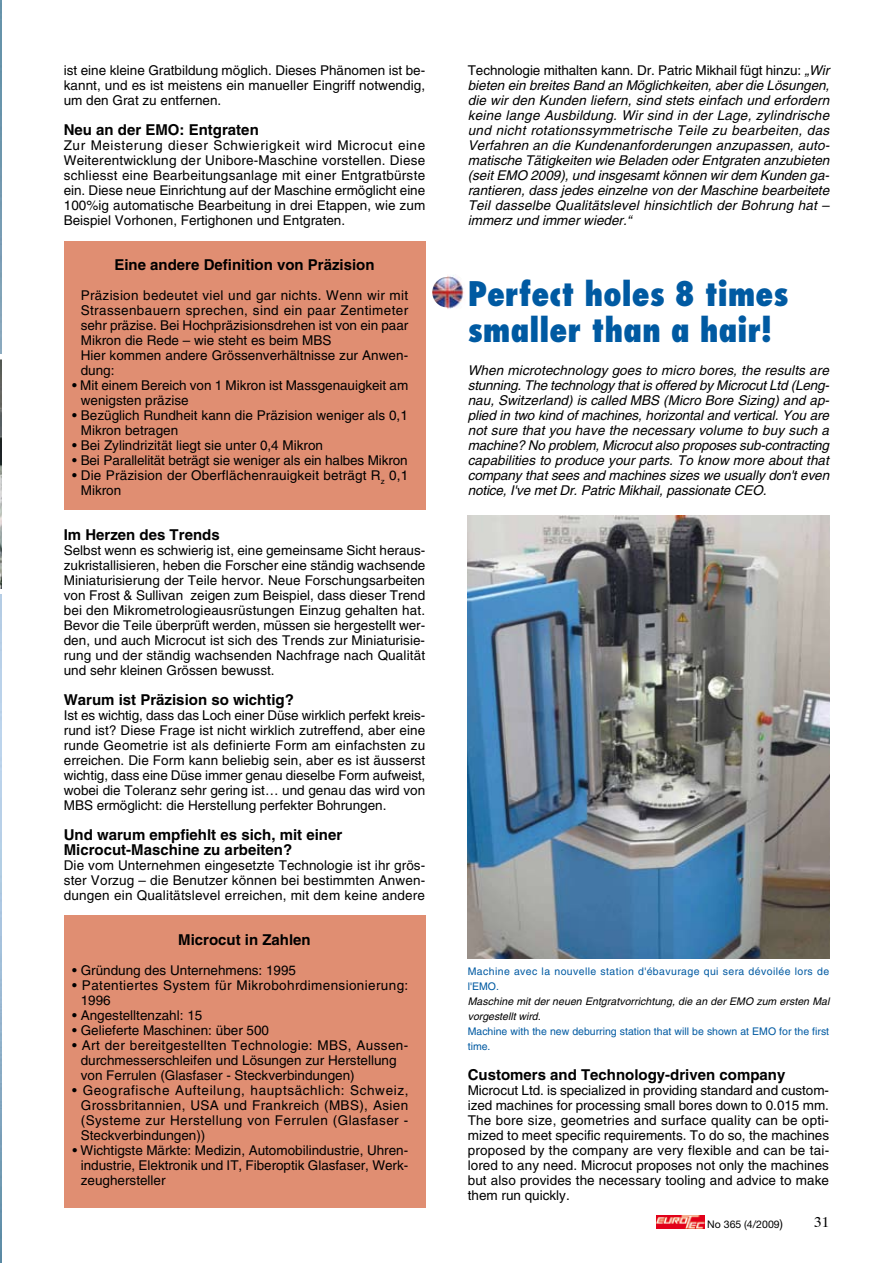
<style>
.page{position:relative;width:893px;height:1263px;background:#fff}
.page>*{position:absolute;margin:0;border:0;box-sizing:border-box;transform-origin:0 0}
.t1{font:800 condensed 33px/36px "Futura";color:#005aa2}
.t2{font:700 15px/15px "Helvetica";color:#000}
.t3{font:13.5px/15px "Helvetica";color:#000;text-align:justify}
.t4{font:italic 13.5px/15px "Helvetica";letter-spacing:-.005em;color:#000;text-align:justify}
.t5{font:13.5px/15px "Helvetica";letter-spacing:.025em;color:#000}
.t6{font:13.5px/15px "Helvetica";letter-spacing:.045em;color:#000}
.t7{font:13.5px/15px "Helvetica";letter-spacing:.03em;color:#000}
.t8{font:italic 10.5px/15px "Helvetica";letter-spacing:.005em;color:#000}
.t9{font:10.5px/15px "Helvetica";color:#005aa2}
.t10{font:10.5px/15px "Helvetica";letter-spacing:.04em;color:#005aa2}
.t11{font:10.5px "Helvetica Neue";color:#000}
.s1{font-style:normal}
.s2{font-size:12px}
</style>
<div class="page">
<svg style="left:656px;top:1215px;width:1px;height:13px"></svg>
<img style="left:657px;top:1215px;width:47px;height:13px">
<img style="left:432px;top:275px;width:32px;height:34px">
<div style="left:64px;top:241px;width:361px;height:269px;background:#e08e72"></div>
<div style="left:64px;top:915px;width:361px;height:292px;background:#e08e72"></div>
<img style="left:468px;top:515px;width:361px;height:444px">
<img style="left:0;top:1px;width:1px;height:1261px">
<hr style="left:0;top:354px;width:1px;height:240px;background:#fff">
<svg style="left:0;top:359px;width:1px;height:230px"></svg>
<p class="t3" style="left:64px;top:63px;width:363px">ist eine kleine Gratbildung möglich. Dieses Phänomen ist be&shy;kannt, und es ist meistens ein manueller Eingriff notwendig, um den Grat zu entfernen.</p>
<p class="t2" style="left:64px;top:122px;width:197px">Neu an der EMO: Entgraten</p>
<p class="t3" style="left:64px;top:138px;width:363px">Zur Meisterung dieser Schwierigkeit wird Microcut eine Weiterentwicklung der U nibore-Maschine vorstellen. Diese schliesst eine Bearbeitungsanlage mit einer Entgratbürste ein. Diese neue Einrichtung auf der Maschine ermöglicht eine 100%ig automatische Bearbeitung in drei Etappen, wie zum Beispiel Vorhonen, Fertighonen und Entgraten.</p>
<p class="t2" style="left:114px;top:257px;width:262px">Eine andere Definition von Präzision</p>
<p class="t3" style="left:81px;top:288px;width:329px;text-align:left">Präzision bedeutet viel und gar nichts. Wenn wir mit Strassenbauern sprechen, sind ein paar Zentimeter sehr präzise. Bei Hochpräzisionsdrehen ist von ein paar Mikron die Rede – wie steht es beim MBS<br>Hier kommen andere Grössenverhältnisse zur Anwen&shy;dung:</p>
<p class="t3" style="left:81px;top:378px;width:329px;text-indent:-9px">• Mit einem Bereich von 1 Mikron ist Massgenauigkeit am wenigsten präzise</p>
<p class="t3" style="left:81px;top:408px;width:329px;text-indent:-9px">• Bezüglich Rundheit kann die Präzision weniger als 0,1<br>Mikron betragen</p>
<p class="t3" style="left:72px;top:438px;width:252px">• Bei Zylindrizität liegt sie unter 0,4 Mikron</p>
<p class="t3" style="left:72px;top:453px;width:337px">• Bei Parallelität beträgt sie weniger als ein halbes Mikron</p>
<p class="t3" style="left:81px;top:468px;width:329px;text-indent:-9px">• Die Präzision der Oberflächenrauigkeit beträgt R<sub>z</sub> 0,1<br>Mikron</p>
<p class="t2" style="left:64px;top:527px;width:157px">Im Herzen des Trends</p>
<p class="t3" style="left:64px;top:543px;width:363px">Selbst wenn es schwierig ist, eine gemeinsame Sicht heraus&shy;zukristallisieren, heben die Forscher eine ständig wachsende Miniaturisierung der Teile hervor. Neue Forschungsarbeiten von Frost &amp; Sullivan zeigen zum Beispiel, dass dieser Trend bei den Mikrometrologieausrüstungen Einzug gehalten hat.<br>Bevor die Teile überprüft werden, müssen sie hergestellt wer&shy;den, und auch Microcut ist sich des Trends zur Miniaturisie&shy;rung und der ständig wachsenden Nachfrage nach Qualität und sehr kleinen Grössen bewusst.</p>
<p class="t2" style="left:64px;top:692px;width:232px">Warum ist Präzision so wichtig?</p>
<p class="t3" style="left:64px;top:708px;width:363px">I st es wichtig, dass das Loch einer Düse wirklich perfekt kreis&shy;rund ist? Diese Frage ist nicht wirklich zutreffend, aber eine runde Geometrie ist als definierte Form am einfachsten zu erreichen. Die Form kann beliebig sein, aber es ist äusserst wichtig, dass eine Düse immer genau dieselbe Form aufweist, wobei die Toleranz sehr gering ist… und genau das wird von MBS ermöglicht: die Herstellung perfekter Bohrungen.</p>
<p class="t2" style="left:64px;top:827px;width:280px">Und warum empfiehlt es sich, mit einer<br>Microcut-Maschine zu arbeiten?</p>
<p class="t3" style="left:64px;top:858px;width:363px">Die vom U nternehmen eingesetzte Technologie ist ihr grös&shy;ster Vorzug – die Benutzer können bei bestimmten Anwen&shy;dungen ein Qualitätslevel erreichen, mit dem keine andere</p>
<p class="t2" style="left:178px;top:932px;width:134px">Microcut in Zahlen</p>
<p class="t3" style="left:72px;top:963px;width:225px">• Gründung des Unternehmens: 1995</p>
<p class="t7" style="left:81px;top:978px;width:329px;text-indent:-9px">• Patentiertes System für Mikrobohrdimensionierung:<br>1996</p>
<p class="t3" style="left:72px;top:1008px;width:132px">• Angestelltenzahl: 15</p>
<p class="t3" style="left:72px;top:1023px;width:198px">• Gelieferte Maschinen: über 500</p>
<p class="t5" style="left:81px;top:1038px;width:329px;text-indent:-9px">• Art der bereitgestellten Technologie: MBS, Aussen&shy;durchmesserschleifen und Lösungen zur Herstellung von Ferrulen (Glasfaser - Steckverbindungen)</p>
<p class="t6" style="left:81px;top:1083px;width:329px;text-indent:-9px">• Geografische Aufteilung, hauptsächlich: Schweiz,<br>Grossbritannien, USA</p>
<p class="t3" style="left:81px;top:1098px;width:329px;text-indent:143px">und Frankreich (MBS), Asien (Systeme zur Herstellung von Ferrulen (Glasfaser - Steckverbindungen))</p>
<p class="t3" style="left:81px;top:1143px;width:329px;text-indent:-9px">• Wichtigste Märkte: Medizin, Automobilindustrie, Uhren&shy;industrie, Elektronik und IT, Fiberoptik Glasfaser, Werk&shy;zeughersteller</p>
<p class="t4" style="left:468px;top:63px;width:363px"><span class="s1">Technologie mithalten kann. Dr. Patric Mikhail fügt hinzu:</span> „Wir bieten ein breites Band an Möglichkeiten, aber die Lösungen, die wir den Kunden liefern, sind stets einfach und erfordern keine lange Ausbildung. Wir sind in der Lage, zylindrische und nicht rotationssymmetrische Teile zu bearbeiten, das Verfahren an die Kundenanforderungen anzupassen, auto&shy;matische Tätigkeiten wie Beladen oder Entgraten anzubieten (seit EMO 2009), und insgesamt können wir dem Kunden ga&shy;rantieren, dass jedes einzelne von der Maschine bearbeitete Teil dasselbe Qualitätslevel hinsichtlich der Bohrung hat – immerz und immer wieder.“</p>
<h1 class="t1" style="left:468px;top:275px;width:322px">Perfect holes 8 times smaller than a hair!</h1>
<p class="t4" style="left:468px;top:363px;width:363px">When microtechnology goes to micro bores, the results are stunning. The technology that is offered by Microcut Ltd (Leng&shy;nau, Switzerland) is called MBS (Micro Bore Sizing) and ap&shy;plied in two kind of machines, horizontal and vertical. You are not sure that you have the necessary volume to buy such a machine? No problem, Microcut also proposes sub-contracting capabilities to produce your parts. To know more about that company that sees and machines sizes we usually don't even notice, I've met Dr. Patric Mikhail, passionate CEO.</p>
<p class="t10" style="left:468px;top:964px;width:363px">Machine avec la nouvelle station d'ébavurage qui sera dévoilée lors de l'EMO.</p>
<p class="t8" style="left:468px;top:994px;width:363px">Maschine mit der neuen Entgratvorrichtung, die an der EMO zum ersten Mal vorgestellt wird.</p>
<p class="t9" style="left:468px;top:1024px;width:363px">Machine with the new deburring station that will be shown at EMO for the first time.</p>
<p class="t2" style="left:468px;top:1067px;width:319px">Customers and Technology-driven company</p>
<p class="t3" style="left:468px;top:1083px;width:363px">Microcut Ltd. is specialized in providing standard and custom&shy;ized machines for processing small bores down to 0.015 mm.<br>The bore size, geometries and surface quality can be opti&shy;mized to meet specific requirements. To do so, the machines proposed by the company are very flexible and can be tai&shy;lored to any need. Microcut proposes not only the machines but also provides the necessary tooling and advice to make them run quickly.</p>
<p class="t11" style="left:707px;top:1218px;width:77px">No 365 (4/2009<span class="s2">)</span></p>
</div>
